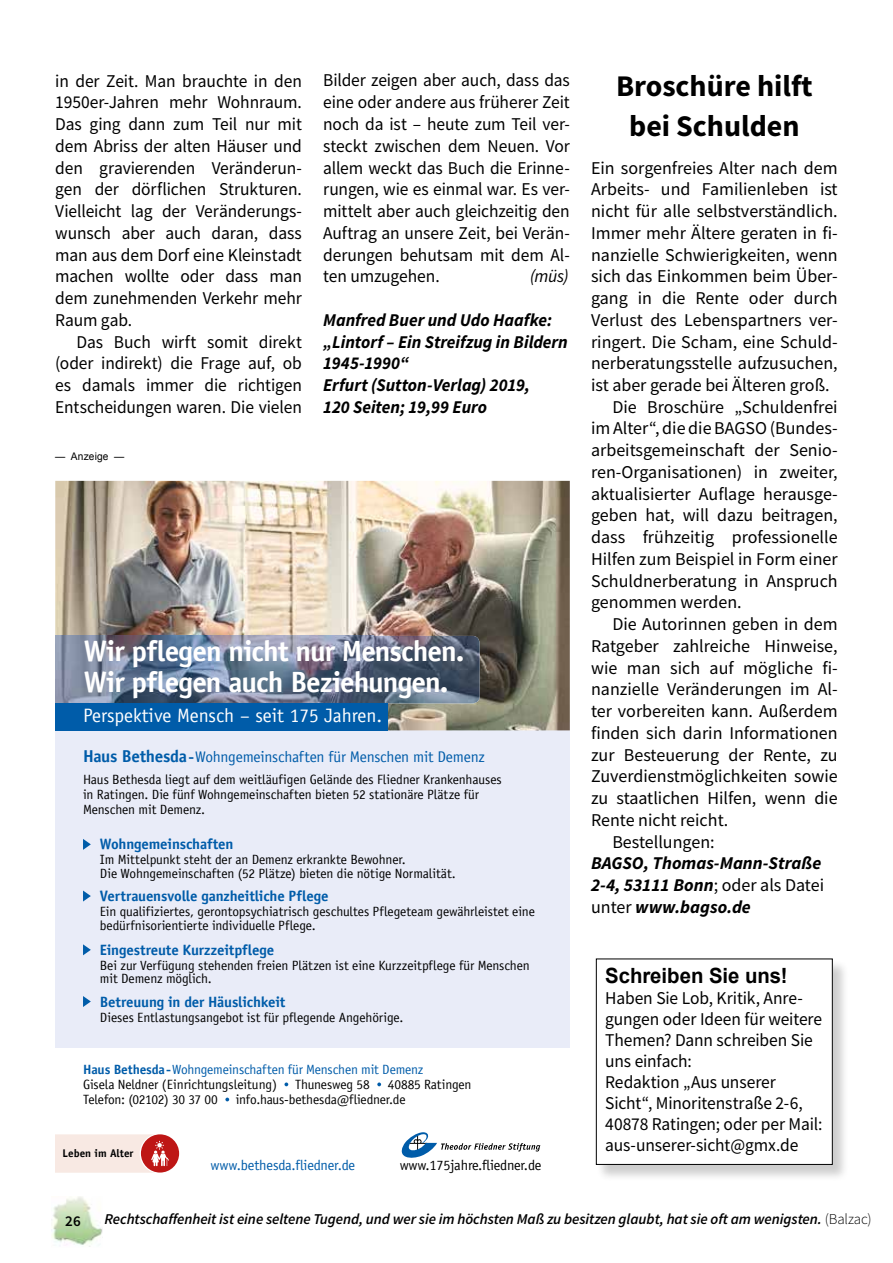
<style>
.page{position:relative;width:893px;height:1263px;background:#fff}
.page>*{position:absolute;margin:0;border:0;box-sizing:border-box;transform-origin:0 0}
.t1{font:700 30px/39px "Source Sans Pro";color:#000;text-align:center}
.t2{font:700 29.25px/31.2px "Officina Sans";letter-spacing:-.035em;color:#fff}
.t3{font:700 21px "Arial";letter-spacing:-.005em;color:#000}
.t4{font:19.35px "Officina Sans";color:#fff}
.t5{font:18px/21.8px "Source Sans Pro";color:#000;text-align:justify}
.t6{font:italic 700 18px/21.8px "Source Sans Pro";color:#000}
.t7{font:italic 18px "Source Sans Pro";color:#000}
.t8{font:15.45px "Officina Sans";letter-spacing:-.02em;color:#005ca9}
.t9{font:italic 600 15px "Source Sans Pro";letter-spacing:-.005em;color:#000}
.t10{font:600 15px "Source Sans Pro";color:#000}
.t11{font:700 14.85px "Officina Sans";letter-spacing:-.01em;color:#005ca9}
.t12{font:14.25px "Officina Sans";letter-spacing:-.01em;color:#005ca9}
.t13{font:14.25px "Officina Sans";letter-spacing:-.01em;color:#000}
.t14{font:13.35px/13.4px "Officina Sans";letter-spacing:-.01em;color:#000}
.t15{font:13.35px/14.9px "Officina Sans";letter-spacing:-.015em;color:#005ca9}
.t16{font:700 11.1px "Officina Sans";color:#000}
.t17{font:10.5px "Arial";letter-spacing:.015em;color:#000}
.s1{font-weight:700;font-size:17.1px}
.s2{font-weight:700}
.s3{color:#000}
.s4{font-weight:400;font-style:normal}
.s5{font-weight:300;font-style:normal}
</style>
<div class="page">
<div style="left:596px;top:959px;width:253px;height:222px;background:#000;opacity:.2"></div>
<div style="left:596px;top:959px;width:236px;height:205px;background:#fff"></div>
<div style="left:596px;top:958px;width:237px;height:207px;border:1px solid #000001"></div>
<img style="left:51px;top:1196px;width:51px;height:51px">
<div style="left:55px;top:720px;width:515px;height:328px;background:#e9ecf8"></div>
<img style="left:55px;top:481px;width:515px;height:249px">
<img style="left:55px;top:636px;width:425px;height:67px">
<div style="left:55px;top:703px;width:333px;height:28px;background:#005ca9"></div>
<svg style="left:55px;top:1134px;width:124px;height:39px;background:#ecc0bb"></svg>
<svg style="left:402px;top:1132px;width:138px;height:26px"></svg>
<svg style="left:284px;top:1082px;width:4px;height:4px"></svg>
<svg style="left:83px;top:839px;width:8px;height:11px"></svg>
<svg style="left:83px;top:890px;width:8px;height:12px"></svg>
<svg style="left:83px;top:944px;width:8px;height:12px"></svg>
<svg style="left:83px;top:996px;width:8px;height:11px"></svg>
<svg style="left:377px;top:1082px;width:4px;height:4px"></svg>
<svg style="left:225px;top:1097px;width:4px;height:4px"></svg>
<p class="t5" style="left:55px;top:70px;width:248px">in der Zeit. Man brauchte in den 1950er-Jahren mehr Wohnraum.<br>Das ging dann zum Teil nur mit dem Abriss der alten Häuser und den gravierenden Veränderun&shy;gen der dörflichen Strukturen.<br>Vielleicht lag der Veränderungs&shy;wunsch aber auch daran, dass man aus dem Dorf eine Kleinstadt machen wollte oder dass man dem zunehmenden Verkehr mehr Raum gab.</p>
<p class="t5" style="left:55px;top:331px;width:248px;text-indent:21px">Das Buch wirft somit direkt (oder indirekt) die Frage auf, ob es damals immer die richtigen Entscheidungen waren. Die vielen</p>
<p class="t17" style="left:55px;top:449px;width:70px">— Anzeige —</p>
<p class="t5" style="left:323px;top:70px;width:248px">Bilder zeigen aber auch, dass das eine oder andere aus früherer Zeit noch da ist – heute zum Teil ver&shy;steckt zwischen dem Neuen. Vor allem weckt das Buch die Erinne&shy;rungen, wie es einmal war. Es ver&shy;mittelt aber auch gleichzeitig den Auftrag an unsere Zeit, bei Verän&shy;derungen behutsam mit dem Al&shy;ten umzugehen.</p>
<p class="t7" style="left:530px;top:265px;width:40px">(müs)</p>
<p class="t6" style="left:323px;top:309px;width:246px">Manfred Buer und Udo Haafke: „Lintorf – Ein Streifzug in Bildern<br>1945-1990“<br>Erfurt (Sutton-Verlag) 2019,<br>120 Seiten; 19,99 Euro</p>
<h2 class="t2" style="left:84px;top:635px;width:382px">Wir pflegen nicht nur Menschen.<br>Wir pflegen auch Beziehungen.</h2>
<p class="t4" style="left:83px;top:704px;width:301px">Perspektive Mensch – seit 175 Jahren.</p>
<p class="t8" style="left:83px;top:747px;width:403px"><span class="s1">Haus Bethesda</span><span class="s2">-</span>Wohngemeinschaften für Menschen mit Demenz</p>
<p class="t14" style="left:83px;top:771px;width:420px;line-height:15.5px">Haus Bethesda liegt auf dem weitläufigen Gelände des Fliedner Krankenhauses in Ratingen. Die fünf Wohngemeinschaften bieten 52 stationäre Plätze für<br>Menschen mit Demenz.</p>
<p class="t11" style="left:100px;top:835px;width:135px">Wohngemeinschaften</p>
<p class="t14" style="left:100px;top:853px;width:357px">Im Mittelpunkt steht der an Demenz erkrankte Bewohner.<br>Die Wohngemeinschaften (52 Plätze) bieten die nötige Normalität.</p>
<p class="t11" style="left:100px;top:887px;width:230px">Vertrauensvolle ganzheitliche Pflege</p>
<p class="t14" style="left:100px;top:905px;width:436px">Ein qualifiziertes, gerontopsychiatrisch geschultes Pflegeteam gewährleistet eine bedürfnisorientierte individuelle Pflege.</p>
<p class="t11" style="left:100px;top:941px;width:176px">Eingestreute Kurzzeitpflege</p>
<p class="t14" style="left:100px;top:959px;width:431px">Bei zur Verfügung stehenden freien Plätzen ist eine Kurzzeitpflege für Menschen mit Demenz möglich.</p>
<p class="t11" style="left:100px;top:993px;width:187px">Betreuung in der Häuslichkeit</p>
<p class="t14" style="left:100px;top:1011px;width:305px">Dieses Entlastungsangebot ist für pflegende Angehörige.</p>
<p class="t15" style="left:83px;top:1062px;width:342px"><span class="s2">Haus Bethesda-</span>Wohngemeinschaften für Menschen mit Demenz<br><span class="s3">Gisela Neldner (Einrichtungsleitung)</span></p>
<p class="t14" style="left:295px;top:1078px;width:76px">Thunesweg 58</p>
<p class="t14" style="left:388px;top:1078px;width:85px">40885 Ratingen</p>
<p class="t14" style="left:83px;top:1092px;width:136px">Telefon: (02102) 30 37 00</p>
<p class="t14" style="left:236px;top:1092px;width:171px">info.haus-bethesda@fliedner.de</p>
<p class="t16" style="left:63px;top:1146px;width:72px">Leben im Alter</p>
<p class="t12" style="left:210px;top:1156px;width:146px">www.bethesda.fliedner.de</p>
<p class="t13" style="left:400px;top:1157px;width:143px">www.175jahre.fliedner.de</p>
<h1 class="t1" style="left:616px;top:67px;width:198px">Broschüre hilft bei Schulden</h1>
<p class="t5" style="left:591px;top:157px;width:248px">Ein sorgenfreies Alter nach dem</p>
<p class="t5" style="left:591px;top:178px;width:248px">Arbeits- und Familienleben ist</p>
<p class="t5" style="left:591px;top:200px;width:248px">nicht für alle selbstverständlich.</p>
<p class="t5" style="left:591px;top:222px;width:248px">Immer mehr Ältere geraten in fi-</p>
<p class="t5" style="left:591px;top:244px;width:248px">nanzielle Schwierigkeiten, wenn</p>
<p class="t5" style="left:591px;top:265px;width:248px">sich das Einkommen beim Über-</p>
<p class="t5" style="left:591px;top:287px;width:248px">gang in die Rente oder durch</p>
<p class="t5" style="left:591px;top:309px;width:248px">Verlust des Lebenspartners ver-</p>
<p class="t5" style="left:591px;top:331px;width:248px">ringert. Die Scham, eine Schuld-</p>
<p class="t5" style="left:591px;top:352px;width:248px">nerberatungsstelle aufzusuchen,</p>
<p class="t5" style="left:591px;top:374px;width:240px">ist aber gerade bei Älteren groß.</p>
<p class="t5" style="left:612px;top:396px;width:227px">Die Broschüre „Schuldenfrei</p>
<p class="t5" style="left:591px;top:417px;width:248px">im Alter“, die die BAGSO (Bundes-</p>
<p class="t5" style="left:591px;top:439px;width:248px">arbeitsgemeinschaft der Senio-</p>
<p class="t5" style="left:591px;top:461px;width:248px">ren-Organisationen) in zweiter,</p>
<p class="t5" style="left:591px;top:483px;width:248px">aktualisierter Auflage herausge-</p>
<p class="t5" style="left:591px;top:504px;width:248px">geben hat, will dazu beitragen,</p>
<p class="t5" style="left:591px;top:526px;width:248px">dass frühzeitig professionelle</p>
<p class="t5" style="left:591px;top:548px;width:248px">Hilfen zum Beispiel in Form einer</p>
<p class="t5" style="left:591px;top:570px;width:248px">Schuldnerberatung in Anspruch</p>
<p class="t5" style="left:591px;top:591px;width:152px">genommen werden.</p>
<p class="t5" style="left:612px;top:613px;width:227px">Die Autorinnen geben in dem</p>
<p class="t5" style="left:591px;top:635px;width:248px">Ratgeber zahlreiche Hinweise,</p>
<p class="t5" style="left:591px;top:657px;width:248px">wie man sich auf mögliche fi-</p>
<p class="t5" style="left:591px;top:678px;width:248px">nanzielle Veränderungen im Al-</p>
<p class="t5" style="left:591px;top:700px;width:248px">ter vorbereiten kann. Außerdem</p>
<p class="t5" style="left:591px;top:722px;width:248px">finden sich darin Informationen</p>
<p class="t5" style="left:591px;top:744px;width:248px">zur Besteuerung der Rente, zu</p>
<p class="t5" style="left:591px;top:765px;width:248px">Zuverdienstmöglichkeiten sowie</p>
<p class="t5" style="left:591px;top:787px;width:248px">zu staatlichen Hilfen, wenn die</p>
<p class="t5" style="left:591px;top:809px;width:139px">Rente nicht reicht.</p>
<p class="t5" style="left:612px;top:831px;width:104px">Bestellungen:</p>
<p class="t6" style="left:591px;top:852px;width:235px">BAGSO, Thomas-Mann-Straße<br>2-4, 53111 Bonn<span class="s4">; oder als Datei unter</span> www.bagso.de</p>
<p class="t3" style="left:605px;top:962px;width:184px">Schreiben Sie uns!</p>
<p class="t5" style="left:605px;top:987px;width:219px;line-height:21px;text-align:left">Haben Sie Lob, Kritik, Anre&shy;gungen oder Ideen für weitere<br>Themen? Dann schreiben Sie uns einfach:<br>Redaktion „Aus unserer<br>Sicht“, Minoritenstraße 2-6,<br>40878 Ratingen; oder per Mail: aus-unserer-sicht@gmx.de</p>
<p class="t10" style="left:65px;top:1211px;width:17px">26</p>
<p class="t9" style="left:105px;top:1209px;width:769px">Rechtschaffenheit ist eine seltene Tugend, und wer sie im höchsten Maß zu besitzen glaubt, hat sie oft am wenigsten. <span class="s5">(Balzac)</span></p>
</div>
